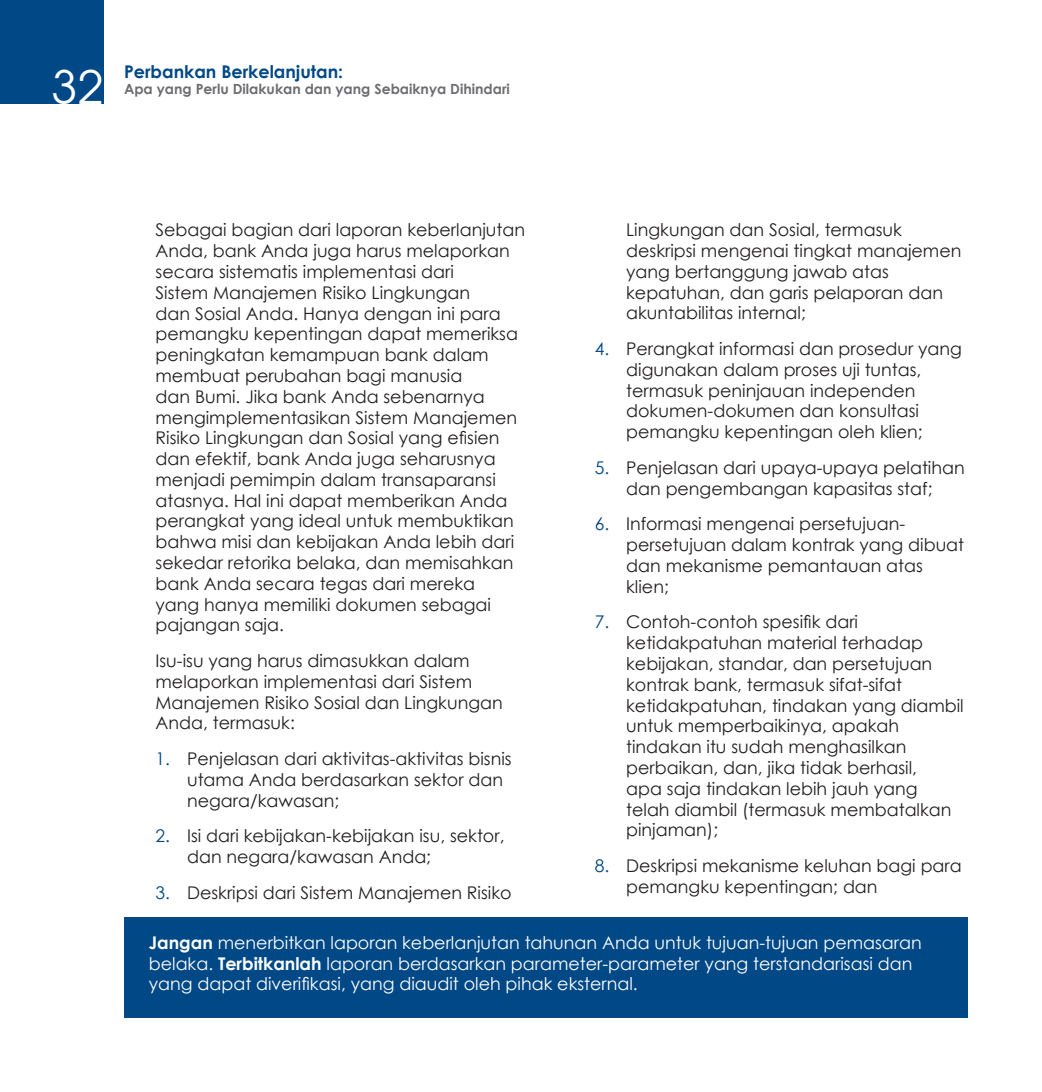
<style>
.page{position:relative;width:1042px;height:1092px;background:#fff}
.page>*{position:absolute;margin:0;border:0;box-sizing:border-box;transform-origin:0 0}
.t1{font:49px "Avantage Normal";color:#fff}
.t2{font:17.5px/20.8px "Century Gothic";color:#231f20}
.t3{font:17.5px/20.8px "Century Gothic";color:#fff}
.t4{font:700 17.5px "Century Gothic";color:#004886}
.t5{font:700 14px "Century Gothic";color:#6d6e71}
.s1{color:#004886}
.s2{font-weight:700}
</style>
<div class="page">
<div style="left:0;top:0;width:104px;height:104px;background:#004886"></div>
<div style="left:124px;top:916px;width:843px;height:101px;background:#004886"></div>
<h1 class="t1" style="left:52px;top:61px;width:54px">32</h1>
<p class="t4" style="left:124px;top:58px;width:221px">Perbankan Berkelanjutan:</p>
<p class="t5" style="left:124px;top:79px;width:387px">Apa yang Perlu Dilakukan dan yang Sebaiknya Dihindari</p>
<p class="t2" style="left:626px;top:219px;width:337px">Lingkungan dan Sosial, termasuk deskripsi mengenai tingkat manajemen yang bertanggung jawab atas kepatuhan, dan garis pelaporan dan akuntabilitas internal;</p>
<p class="t2" style="left:626px;top:338px;width:337px;text-indent:-32px"><span class="s1">4.</span> Perangkat informasi dan prosedur yang digunakan dalam proses uji tuntas, termasuk peninjauan independen dokumen-dokumen dan konsultasi pemangku kepentingan oleh klien;</p>
<p class="t2" style="left:595px;top:457px;width:371px;text-align:center"><span class="s1">5.</span> Penjelasan dari upaya-upaya pelatihan dan pengembangan kapasitas staf;</p>
<p class="t2" style="left:626px;top:513px;width:339px;text-indent:-32px"><span class="s1">6.</span> Informasi mengenai persetujuan&shy;persetujuan dalam kontrak yang dibuat dan mekanisme pemantauan atas klien;</p>
<p class="t2" style="left:626px;top:611px;width:339px;text-indent:-32px"><span class="s1">7.</span> Contoh-contoh spesifik dari ketidakpatuhan material terhadap kebijakan, standar, dan persetujuan kontrak bank, termasuk sifat-sifat ketidakpatuhan, tindakan yang diambil untuk memperbaikinya, apakah tindakan itu sudah menghasilkan perbaikan, dan, jika tidak berhasil,<br>apa saja tindakan lebih jauh yang telah diambil (termasuk membatalkan pinjaman);</p>
<p class="t2" style="left:626px;top:854px;width:337px;text-indent:-32px"><span class="s1">8.</span> Deskripsi mekanisme keluhan bagi para pemangku kepentingan; dan</p>
<p class="t3" style="left:149px;top:931px;width:774px"><span class="s2">Jangan</span> menerbitkan laporan keberlanjutan tahunan Anda untuk tujuan-tujuan pemasaran belaka. <span class="s2">Terbitkanlah</span> laporan berdasarkan parameter-parameter yang terstandarisasi dan yang dapat diverifikasi, yang diaudit oleh pihak eksternal.</p>
<p class="t2" style="left:156px;top:219px;width:371px">Sebagai bagian dari laporan keberlanjutan Anda, bank Anda juga harus melaporkan secara sistematis implementasi dari<br>Sistem Manajemen Risiko Lingkungan<br>dan Sosial Anda. Hanya dengan ini para pemangku kepentingan dapat memeriksa peningkatan kemampuan bank dalam membuat perubahan bagi manusia<br>dan Bumi. Jika bank Anda sebenarnya mengimplementasikan Sistem Manajemen Risiko Lingkungan dan Sosial yang efisien dan efektif, bank Anda juga seharusnya menjadi pemimpin dalam transaparansi atasnya. Hal ini dapat memberikan Anda perangkat yang ideal untuk membuktikan bahwa misi dan kebijakan Anda lebih dari sekedar retorika belaka, dan memisahkan bank Anda secara tegas dari mereka<br>yang hanya memiliki dokumen sebagai pajangan saja.</p>
<p class="t2" style="left:156px;top:650px;width:349px">Isu-isu yang harus dimasukkan dalam melaporkan implementasi dari Sistem<br>Manajemen Risiko Sosial dan Lingkungan<br>Anda, termasuk:</p>
<p class="t2" style="left:187px;top:748px;width:326px;text-indent:-32px"><span class="s1">1.</span> Penjelasan dari aktivitas-aktivitas bisnis utama Anda berdasarkan sektor dan negara/kawasan;</p>
<p class="t2" style="left:187px;top:825px;width:319px;text-indent:-32px"><span class="s1">2.</span> Isi dari kebijakan-kebijakan isu, sektor, dan negara/kawasan Anda;</p>
<p class="t2" style="left:156px;top:881px;width:358px"><span class="s1">3.</span> Deskripsi dari Sistem Manajemen Risiko</p>
</div>
